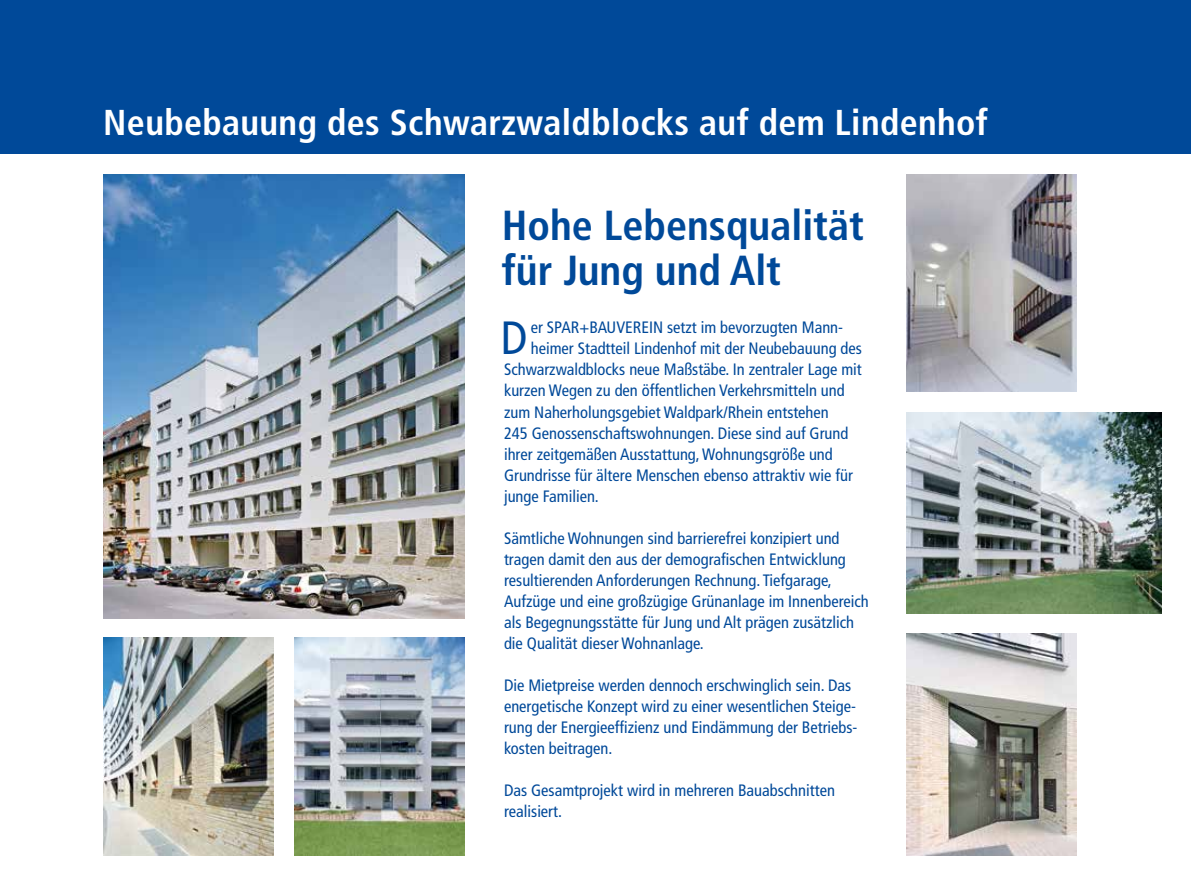
<style>
.page{position:relative;width:1191px;height:893px;background:#fff}
.page>*{position:absolute;margin:0;border:0;box-sizing:border-box;transform-origin:0 0}
.t1{font:condensed 46.65px "Frutiger";color:#004999}
.t2{font:700 condensed 42px/45px "Frutiger";color:#004999}
.t3{font:700 condensed 36px "Frutiger";letter-spacing:.01em;color:#fff}
.t4{font:condensed 16.5px/21px "Frutiger";color:#004999}
</style>
<div class="page">
<div style="left:0;top:0;width:1191px;height:153px;background:#004999"></div>
<img style="left:103px;top:174px;width:362px;height:445px">
<img style="left:103px;top:638px;width:170px;height:217px">
<img style="left:295px;top:638px;width:170px;height:217px">
<img style="left:906px;top:174px;width:170px;height:218px">
<img style="left:906px;top:634px;width:170px;height:221px">
<img style="left:906px;top:412px;width:255px;height:201px">
<h3 class="t3" style="left:103px;top:101px;width:886px">Neubebauung des Schwarzwaldblocks auf dem Lindenhof</h3>
<h2 class="t2" style="left:502px;top:203px;width:363px">Hohe Lebensqualität für Jung und Alt</h2>
<h1 class="t1" style="left:501px;top:311px;width:28px">D</h1>
<p class="t4" style="left:531px;top:317px;width:314px">er SPAR+BAUVEREIN setzt im bevorzugten Mann-</p>
<p class="t4" style="left:531px;top:338px;width:333px">heimer Stadtteil Lindenhof mit der Neubebauung des</p>
<p class="t4" style="left:504px;top:359px;width:359px">Schwarzwaldblocks neue Maßstäbe. In zentraler Lage mit</p>
<p class="t4" style="left:504px;top:380px;width:342px">kurzen Wegen zu den öffentlichen Verkehrsmitteln und</p>
<p class="t4" style="left:504px;top:401px;width:326px">zum Naherholungsgebiet Waldpark/Rhein entstehen</p>
<p class="t4" style="left:504px;top:422px;width:346px">245 Genossenschaftswohnungen. Diese sind auf Grund</p>
<p class="t4" style="left:504px;top:443px;width:330px">ihrer zeitgemäßen Ausstattung, Wohnungsgröße und</p>
<p class="t4" style="left:504px;top:464px;width:350px">Grundrisse für ältere Menschen ebenso attraktiv wie für</p>
<p class="t4" style="left:504px;top:485px;width:96px">junge Familien.</p>
<p class="t4" style="left:504px;top:527px;width:366px">Sämtliche Wohnungen sind barrierefrei konzipiert und tragen damit den aus der demografischen Entwicklung resultierenden Anforderungen Rechnung. Tiefgarage, Aufzüge und eine großzügige Grünanlage im Innenbereich als Begegnungsstätte für Jung und Alt prägen zusätzlich die Qualität dieser Wohnanlage.</p>
<p class="t4" style="left:504px;top:674px;width:355px">Die Mietpreise werden dennoch erschwinglich sein. Das energetische Konzept wird zu einer wesentlichen Steige&shy;rung der Energieeffizienz und Eindämmung der Betriebs&shy;kosten beitragen.</p>
<p class="t4" style="left:504px;top:779px;width:332px">Das Gesamtprojekt wird in mehreren Bauabschnitten realisiert.</p>
</div>
